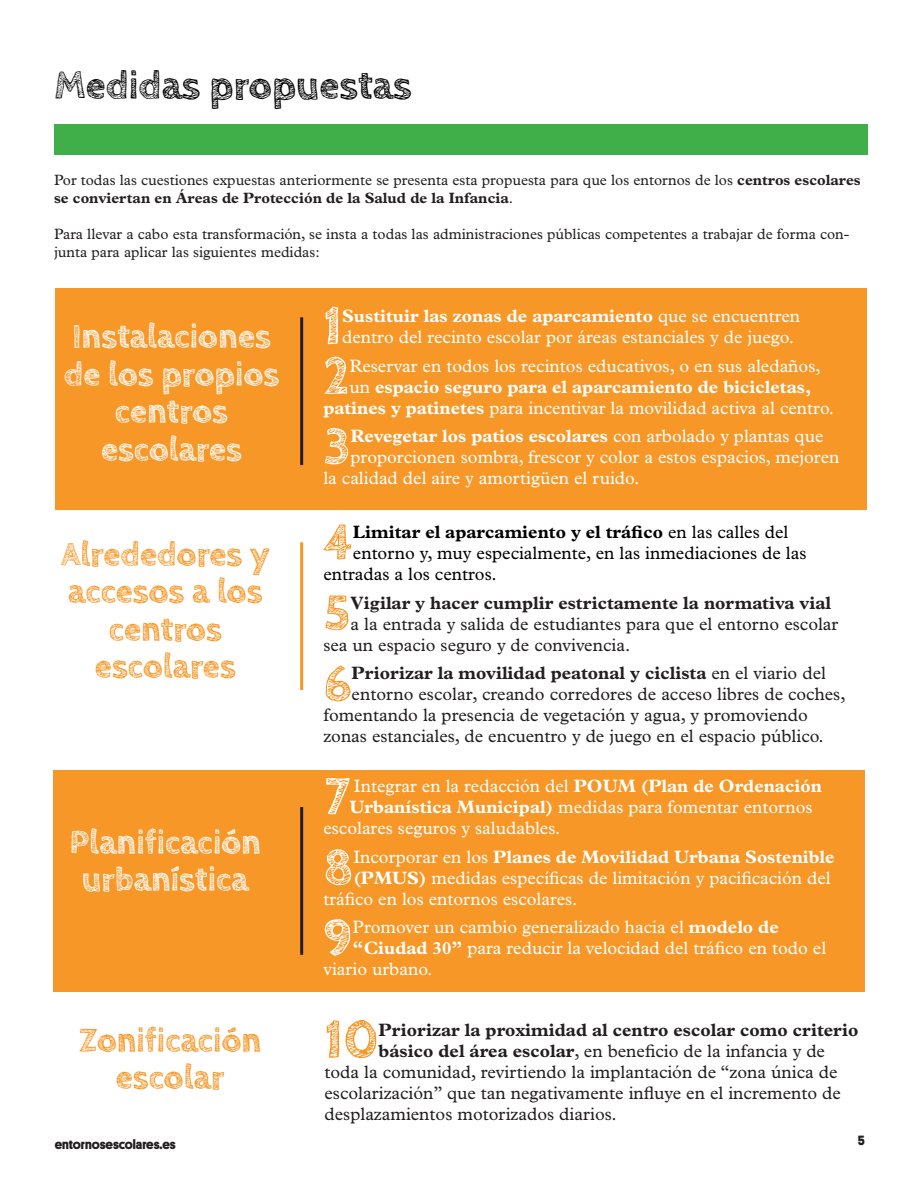
<style>
.page{position:relative;width:918px;height:1188px;background:#fff}
.page>*{position:absolute;margin:0;border:0;box-sizing:border-box;transform-origin:0 0}
.t1{font:700 51.3px "Cabin Sketch";color:#fff}
.t2{font:700 51.3px "Cabin Sketch";color:#f79727}
.t3{font:700 40.5px "Cabin Sketch";color:#000}
.t4{font:700 34.5px/37.5px "Cabin Sketch";color:#fff;text-align:center}
.t5{font:700 34.5px/37.5px "Cabin Sketch";color:#f7931d;text-align:center}
.t6{font:18px/21px "Plantin";color:#fff}
.t7{font:18px/21px "Plantin";color:#231f20}
.t8{font:700 18px "Plantin";color:#231f20}
.t9{font:700 18px "Plantin";color:#fff}
.t10{font:18px "Plantin";color:#000}
.t11{font:700 18px "Plantin";color:#000}
.t12{font:15px/18px "Plantin";color:#231f20}
.t13{font:700 13.5px "Platform";color:#231f20}
.s1{font-weight:700}
.s2{font-weight:400}
</style>
<div class="page">
<div style="left:53px;top:770px;width:812px;height:222px;background:#f79727"></div>
<div style="left:55px;top:288px;width:811px;height:222px;background:#f79727"></div>
<div style="left:54px;top:124px;width:813px;height:30px;background:#40ae49"></div>
<hr style="left:300px;top:317px;width:3px;height:148px;background:#231f20">
<hr style="left:300px;top:542px;width:3px;height:148px;background:#f79727">
<hr style="left:300px;top:807px;width:3px;height:148px;background:#231f20">
<h2 class="t3" style="left:54px;top:63px;width:359px">Medidas propuestas</h2>
<p class="t12" style="left:54px;top:171px;width:808px">Por todas las cuestiones expuestas anteriormente se presenta esta propuesta para que los entornos de los <span class="s1">centros escolares se conviertan en Áreas de Protección de la Salud de la Infancia</span>.</p>
<p class="t12" style="left:54px;top:225px;width:797px">Para llevar a cabo esta transformación, se insta a todas las administraciones públicas competentes a trabajar de forma con&shy;junta para aplicar las siguientes medidas:</p>
<h3 class="t4" style="left:64px;top:319px;width:217px">Instalaciones de los propios centros escolares</h3>
<h3 class="t5" style="left:61px;top:536px;width:210px">Alrededores y accesos a los centros escolares</h3>
<h3 class="t4" style="left:70px;top:824px;width:193px">Planificación urbanística</h3>
<h1 class="t1" style="left:323px;top:298px;width:20px">1</h1>
<p class="t6" style="left:342px;top:306px;width:460px"><span class="s1">Sustituir las zonas de aparcamiento</span> que se encuentren dentro del recinto escolar por áreas estanciales y de juego.</p>
<h1 class="t1" style="left:323px;top:348px;width:28px">2</h1>
<p class="t6" style="left:349px;top:355px;width:473px">Reservar en todos los recintos educativos, o en sus aledaños,</p>
<p class="t9" style="left:349px;top:376px;width:463px"><span class="s2">un</span> espacio seguro para el aparcamiento de bicicletas,</p>
<p class="t6" style="left:323px;top:397px;width:512px"><span class="s1">patines y patinetes</span> para incentivar la movilidad activa al centro.</p>
<h1 class="t1" style="left:323px;top:418px;width:29px">3</h1>
<p class="t9" style="left:351px;top:425px;width:474px">Revegetar los patios escolares <span class="s2">con arbolado y plantas que</span></p>
<p class="t6" style="left:351px;top:447px;width:490px">proporcionen sombra, frescor y color a estos espacios, mejoren</p>
<p class="t6" style="left:323px;top:468px;width:317px">la calidad del aire y amortigüen el ruido.</p>
<h1 class="t2" style="left:323px;top:514px;width:31px">4</h1>
<p class="t11" style="left:353px;top:521px;width:437px">Limitar el aparcamiento y el tráfico <span class="s2">en las calles del</span></p>
<p class="t10" style="left:353px;top:543px;width:455px">entorno y, muy especialmente, en las inmediaciones de las</p>
<p class="t10" style="left:323px;top:564px;width:175px">entradas a los centros.</p>
<h1 class="t2" style="left:323px;top:585px;width:29px">5</h1>
<p class="t8" style="left:351px;top:592px;width:482px">Vigilar y hacer cumplir estrictamente la normativa vial</p>
<p class="t7" style="left:323px;top:613px;width:516px;text-indent:27px">a la entrada y salida de estudiantes para que el entorno escolar sea un espacio seguro y de convivencia.</p>
<h1 class="t2" style="left:323px;top:655px;width:30px">6</h1>
<p class="t8" style="left:352px;top:662px;width:476px">Priorizar la movilidad peatonal y ciclista <span class="s2">en el viario del</span></p>
<p class="t7" style="left:352px;top:684px;width:496px">entorno escolar, creando corredores de acceso libres de coches,</p>
<p class="t7" style="left:323px;top:705px;width:486px">fomentando la presencia de vegetación y agua, y promoviendo</p>
<p class="t7" style="left:323px;top:726px;width:502px">zonas estanciales, de encuentro y de juego en el espacio público.</p>
<h1 class="t1" style="left:325px;top:768px;width:26px">7</h1>
<p class="t6" style="left:354px;top:775px;width:470px">Integrar en la redacción del <span class="s1">POUM (Plan de Ordenación</span></p>
<p class="t6" style="left:350px;top:796px;width:465px"><span class="s1">Urbanística Municipal)</span> medidas para fomentar entornos</p>
<p class="t6" style="left:323px;top:817px;width:239px">escolares seguros y saludables.</p>
<h1 class="t1" style="left:323px;top:839px;width:32px">8</h1>
<p class="t9" style="left:353px;top:846px;width:483px"><span class="s2">Incorporar en los</span> Planes de Movilidad Urbana Sostenible</p>
<p class="t6" style="left:353px;top:867px;width:479px"><span class="s1">(PMUS)</span> medidas específicas de limitación y pacificación del</p>
<p class="t6" style="left:323px;top:888px;width:255px">tráfico en los entornos escolares.</p>
<h1 class="t1" style="left:323px;top:909px;width:31px">9</h1>
<p class="t6" style="left:353px;top:916px;width:428px">Promover un cambio generalizado hacia el <span class="s1">modelo de</span></p>
<p class="t6" style="left:353px;top:937px;width:475px"><span class="s1">“Ciudad 30”</span> para reducir la velocidad del tráfico en todo el</p>
<p class="t6" style="left:323px;top:958px;width:111px">viario urbano.</p>
<h3 class="t5" style="left:79px;top:1022px;width:184px">Zonificación escolar</h3>
<h1 class="t2" style="left:324px;top:1012px;width:56px">10</h1>
<p class="t8" style="left:379px;top:1019px;width:481px">Priorizar la proximidad al centro escolar como criterio</p>
<p class="t7" style="left:379px;top:1040px;width:448px"><span class="s1">básico del área escolar</span>, en beneficio de la infancia y de</p>
<p class="t7" style="left:324px;top:1061px;width:515px">toda la comunidad, revirtiendo la implantación de “zona única de</p>
<p class="t7" style="left:324px;top:1082px;width:518px">escolarización” que tan negativamente influye en el incremento de</p>
<p class="t7" style="left:324px;top:1103px;width:294px">desplazamientos motorizados diarios.</p>
<p class="t13" style="left:55px;top:1134px;width:122px">entornosescolares.es</p>
<p class="t13" style="left:858px;top:1131px;width:9px">5</p>
</div>
